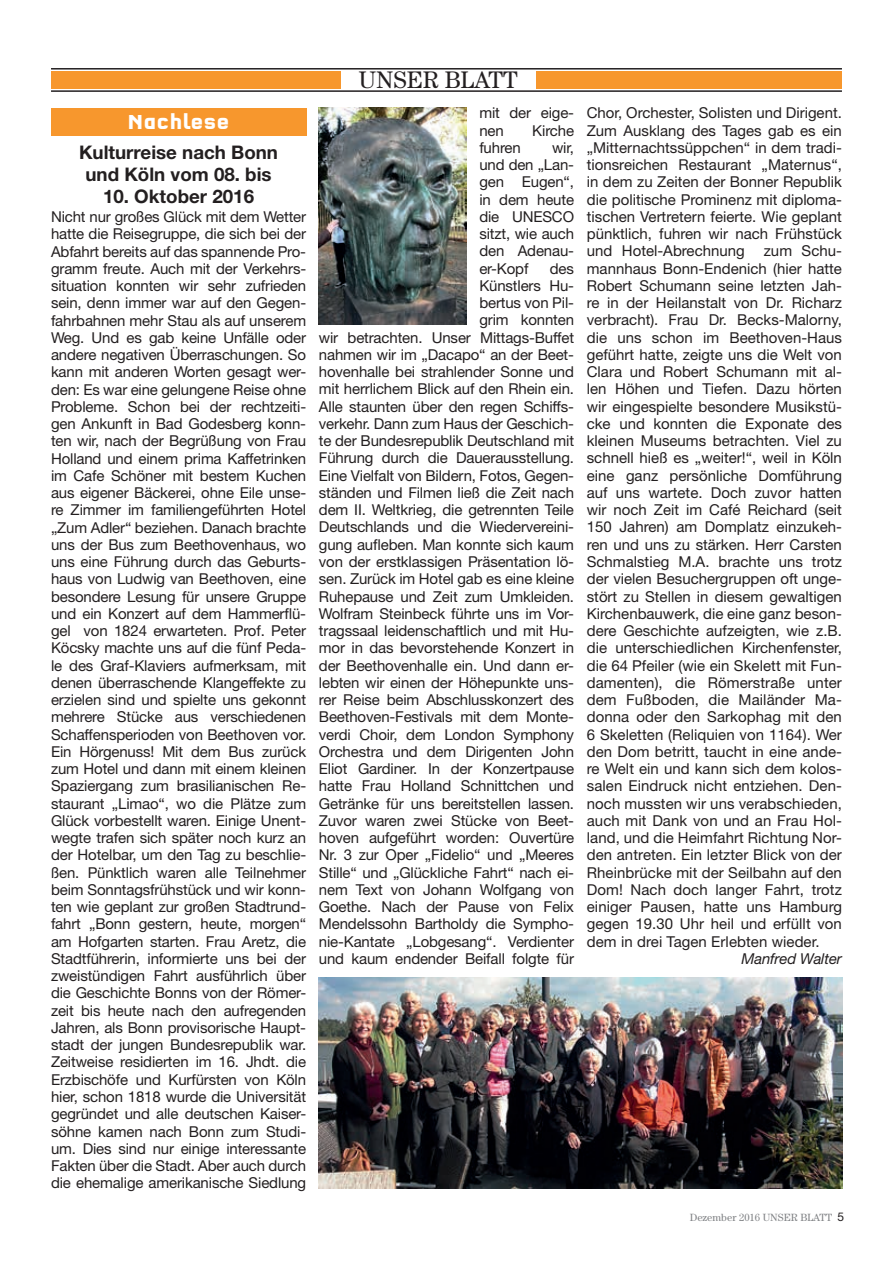
<style>
.page{position:relative;width:893px;height:1263px;background:#fff}
.page>*{position:absolute;margin:0;border:0;box-sizing:border-box;transform-origin:0 0}
.t1{font:24px "Century Std";color:#231f20}
.t2{font:700 21px "Q Type Cond";letter-spacing:-.03em;color:#fff}
.t3{font:700 18.75px/21.8px "Helvetica Neue LT Std";color:#231f20;text-align:center}
.t4{font:15px/17.2px "Helvetica Neue LT Std";letter-spacing:-.01em;color:#231f20;text-align:justify}
.t5{font:italic 15px "Helvetica Neue LT Std";letter-spacing:-.01em;color:#231f20}
.t6{font:10.5px "Century Std";color:#808285}
.s1{font-family:"Helvetica Neue LT Std";font-size:12px;color:#231f20}
</style>
<div class="page">
<div style="left:51px;top:72px;width:791px;height:17px;background:#f7972d"></div>
<hr style="left:51px;top:68px;width:791px;height:2px;background:#231f20">
<hr style="left:51px;top:90px;width:791px;height:2px;background:#231f20">
<div style="left:341px;top:71px;width:195px;height:19px;background:#fff"></div>
<div style="left:51px;top:108px;width:255px;height:27px;background:#f7972d"></div>
<img style="left:319px;top:108px;width:148px;height:217px">
<img style="left:319px;top:978px;width:523px;height:210px">
<h2 class="t2" style="left:127px;top:109px;width:104px">Nachlese</h2>
<p class="t3" style="left:79px;top:141px;width:200px">Kulturreise nach Bonn und Köln vom 08. bis</p>
<p class="t3" style="left:103px;top:185px;width:153px">10. Oktober 2016</p>
<p class="t4" style="left:51px;top:208px;width:257px">Nicht nur großes Glück mit dem Wetter hatte die Reisegruppe, die sich bei der Abfahrt bereits auf das spannende Pro&shy;gramm freute. Auch mit der Verkehrs&shy;situation konnten wir sehr zufrieden sein, denn immer war auf den Gegen&shy;fahrbahnen mehr Stau als auf unserem Weg. Und es gab keine Unfälle oder andere negativen Überraschungen. So kann mit anderen Worten gesagt wer&shy;den: Es war eine gelungene Reise ohne Probleme. Schon bei der rechtzeiti&shy;gen Ankunft in Bad Godesberg konn&shy;ten wir, nach der Begrüßung von Frau Holland und einem prima Kaffetrinken im Cafe Schöner mit bestem Kuchen aus eigener Bäckerei, ohne Eile unse&shy;re Zimmer im familiengeführten Hotel „Zum Adler“ beziehen. Danach brachte uns der Bus zum Beethovenhaus, wo uns eine Führung durch das Geburts&shy;haus von Ludwig van Beethoven, eine besondere Lesung für unsere Gruppe und ein Konzert auf dem Hammerflü&shy;gel von 1824 erwarteten. Prof. Peter Köcsky machte uns auf die fünf Peda&shy;le des Graf-Klaviers aufmerksam, mit denen überraschende Klangeffekte zu erzielen sind und spielte uns gekonnt mehrere Stücke aus verschiedenen Schaffensperioden von Beethoven vor.<br>Ein Hörgenuss! Mit dem Bus zurück zum Hotel und dann mit einem kleinen Spaziergang zum brasilianischen Re&shy;staurant „Limao“, wo die Plätze zum Glück vorbestellt waren. Einige Unent&shy;wegte trafen sich später noch kurz an der Hotelbar, um den Tag zu beschlie&shy;ßen. Pünktlich waren alle Teilnehmer beim Sonntagsfrühstück und wir konn&shy;ten wie geplant zur großen Stadtrund&shy;fahrt „Bonn gestern, heute, morgen“ am Hofgarten starten. Frau Aretz, die Stadtführerin, informierte uns bei der zweistündigen Fahrt ausführlich über die Geschichte Bonns von der Römer&shy;zeit bis heute nach den aufregenden Jahren, als Bonn provisorische Haupt&shy;stadt der jungen Bundesrepublik war.<br>Zeitweise residierten im 16. Jhdt. die Erzbischöfe und Kurfürsten von Köln hier, schon 1818 wurde die Universität gegründet und alle deutschen Kaiser&shy;söhne kamen nach Bonn zum Studi&shy;um. Dies sind nur einige interessante Fakten über die Stadt. Aber auch durch die ehemalige amerikanische Siedlung</p>
<h1 class="t1" style="left:359px;top:65px;width:160px">UNSER BLATT</h1>
<p class="t4" style="left:479px;top:104px;width:96px">mit der eige&shy;nen</p>
<p class="t4" style="left:532px;top:122px;width:43px">Kirche</p>
<p class="t4" style="left:479px;top:139px;width:43px">fuhren</p>
<p class="t4" style="left:479px;top:139px;width:96px;text-indent:73px">wir, und den „Lan&shy;gen Eugen“, in dem heute die UNESCO sitzt, wie auch den Adenau&shy;er-Kopf</p>
<p class="t4" style="left:319px;top:260px;width:257px;text-align:right">des<br>Künstlers Hu-<br>bertus von Pil-<br>grim konnten<br>wir betrachten. Unser Mittags-Buffet nahmen wir im „Dacapo“ an der Beet&shy;hovenhalle bei strahlender Sonne und mit herrlichem Blick auf den Rhein ein.<br>Alle staunten über den regen Schiffs&shy;verkehr. Dann zum Haus der Geschich&shy;te der Bundesrepublik Deutschland mit Führung durch die Dauerausstellung.<br>Eine Vielfalt von Bildern, Fotos, Gegen&shy;ständen und Filmen ließ die Zeit nach dem II. Weltkrieg, die getrennten Teile Deutschlands und die Wiedervereini&shy;gung aufleben. Man konnte sich kaum von der erstklassigen Präsentation lö&shy;sen. Zurück im Hotel gab es eine kleine Ruhepause und Zeit zum Umkleiden.<br>Wolfram Steinbeck führte uns im Vor&shy;tragssaal leidenschaftlich und mit Hu&shy;mor in das bevorstehende Konzert in der Beethovenhalle ein. Und dann er&shy;lebten wir einen der Höhepunkte uns&shy;rer Reise beim Abschlusskonzert des Beethoven-Festivals mit dem Monte&shy;verdi Choir, dem London Symphony Orchestra und dem Dirigenten John Eliot Gardiner. In der Konzertpause hatte Frau Holland Schnittchen und Getränke für uns bereitstellen lassen.<br>Zuvor waren zwei Stücke von Beet&shy;hoven aufgeführt worden: Ouvertüre Nr. 3 zur Oper „Fidelio“ und „Meeres Stille“ und „Glückliche Fahrt“ nach ei&shy;nem Text von Johann Wolfgang von Goethe. Nach der Pause von Felix Mendelssohn Bartholdy die Sympho&shy;nie-Kantate „Lobgesang“. Verdienter und kaum endender Beifall folgte für</p>
<p class="t4" style="left:587px;top:104px;width:257px">Chor, Orchester, Solisten und Dirigent.<br>Zum Ausklang des Tages gab es ein „Mitternachtssüppchen“ in dem tradi&shy;tionsreichen Restaurant „Maternus“, in dem zu Zeiten der Bonner Republik die politische Prominenz mit diploma&shy;tischen Vertretern feierte. Wie geplant pünktlich, fuhren wir nach Frühstück und Hotel-Abrechnung</p>
<p class="t4" style="left:587px;top:242px;width:257px;text-indent:177px">zum Schu&shy;mannhaus Bonn-Endenich (hier hatte Robert Schumann seine letzten Jah&shy;re in der Heilanstalt von Dr. Richarz verbracht). Frau Dr. Becks-Malorny, die uns schon im Beethoven-Haus geführt hatte, zeigte uns die Welt von Clara und Robert Schumann mit al&shy;len Höhen und Tiefen. Dazu hörten wir eingespielte besondere Musikstü&shy;cke und konnten die Exponate des kleinen Museums betrachten. Viel zu schnell hieß es „weiter!“, weil in Köln eine ganz persönliche Domführung auf uns wartete. Doch zuvor hatten wir noch Zeit im Café Reichard (seit 150 Jahren) am Domplatz einzukeh&shy;ren und uns zu stärken. Herr Carsten Schmalstieg M.A. brachte uns trotz der vielen Besuchergruppen oft unge&shy;stört zu Stellen in diesem gewaltigen Kirchenbauwerk, die eine ganz beson&shy;dere Geschichte aufzeigten, wie z.B. die unterschiedlichen Kirchenfenster, die 64 Pfeiler (wie ein Skelett mit Fun&shy;damenten), die Römerstraße unter dem Fußboden, die Mailänder Ma&shy;donna oder den Sarkophag mit den 6 Skeletten (Reliquien von 1164). Wer den Dom betritt, taucht in eine ande&shy;re Welt ein und kann sich dem kolos&shy;salen Eindruck nicht entziehen. Den&shy;noch mussten wir uns verabschieden, auch mit Dank von und an Frau Hol&shy;land, und die Heimfahrt Richtung Nor&shy;den antreten. Ein letzter Blick von der Rheinbrücke mit der Seilbahn auf den Dom! Nach doch langer Fahrt, trotz einiger Pausen, hatte uns Hamburg gegen 19.30 Uhr heil und erfüllt von dem in drei Tagen Erlebten wieder.</p>
<p class="t5" style="left:742px;top:949px;width:102px">Manfred Walter</p>
<p class="t6" style="left:690px;top:1211px;width:156px">Dezember 2016 UNSER BLATT <span class="s1">5</span></p>
</div>
